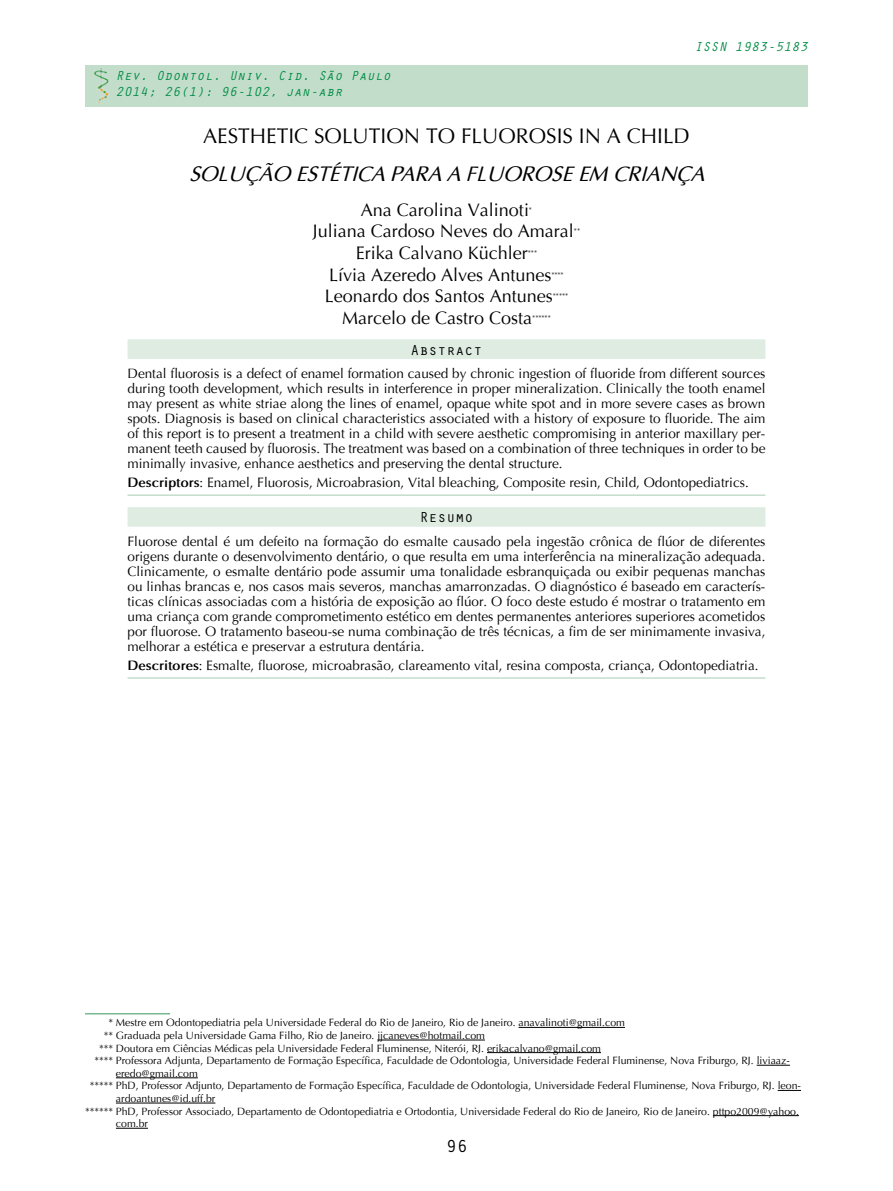
<style>
.page{position:relative;width:893px;height:1191px;background:#fff}
.page>*{position:absolute;margin:0;border:0;box-sizing:border-box;transform-origin:0 0}
.t1{font:italic 21px "Optima";color:#000}
.t2{font:21px "Optima";color:#000}
.t3{font:18px "Optima";color:#000}
.t4{font:18px "Orator Std";color:#000}
.t5{font:15px "Orator Std";color:#000}
.t6{font:13.5px/15px "Optima";color:#000;text-align:justify}
.t7{font:italic 13.5px/16.2px "Orator Std";color:#008c44}
.t8{font:10.5px "Optima";color:#000}
.t9{font:6.9px "Optima";color:#000}
.s1{font-weight:700}
.s2{color:#fff}
</style>
<div class="page">
<div style="left:85px;top:65px;width:723px;height:41px;background:#c3ddcb"></div>
<img style="left:94px;top:68px;width:15px;height:36px">
<div style="left:128px;top:339px;width:637px;height:20px;background:#deece1"></div>
<hr style="left:128px;top:494px;width:637px;height:2px;background:#c3ddcb">
<div style="left:128px;top:507px;width:637px;height:20px;background:#deece1"></div>
<hr style="left:128px;top:677px;width:637px;height:2px;background:#c3ddcb">
<hr style="left:85px;top:1013px;width:85px;height:1px;background:#76b88f">
<hr style="left:519px;top:1027px;width:106px;height:1px;background:#000">
<hr style="left:377px;top:1039px;width:108px;height:1px;background:#000">
<hr style="left:487px;top:1052px;width:114px;height:1px;background:#000">
<hr style="left:757px;top:1065px;width:33px;height:1px;background:#000">
<hr style="left:116px;top:1077px;width:82px;height:1px;background:#000">
<svg style="left:778px;top:1090px;width:23px;height:1px"></svg>
<hr style="left:116px;top:1102px;width:99px;height:1px;background:#000">
<hr style="left:713px;top:1115px;width:86px;height:1px;background:#000">
<hr style="left:116px;top:1128px;width:32px;height:1px;background:#000">
<p class="t7" style="left:116px;top:66px;width:277px">Rev. Odontol. Univ. Cid. São Paulo<br>2014; 26(1): 96-102, jan-abr</p>
<p class="t7" style="left:694px;top:38px;width:115px">ISSN 1983-5183</p>
<h1 class="t2" style="left:203px;top:123px;width:488px">AESTHETIC SOLUTION TO FLUOROSIS IN A CHILD</h1>
<h1 class="t1" style="left:189px;top:161px;width:517px">SOLUÇÃO ESTÉTICA PARA A FLUOROSE EM CRIANÇA</h1>
<h2 class="t3" style="left:361px;top:198px;width:170px">Ana Carolina Valinoti</h2>
<p class="t9" style="left:529px;top:205px;width:5px">*</p>
<h2 class="t3" style="left:313px;top:220px;width:263px">Juliana Cardoso Neves do Amaral</h2>
<p class="t9" style="left:574px;top:227px;width:8px">**</p>
<h2 class="t3" style="left:356px;top:241px;width:174px">Erika Calvano Küchler</h2>
<p class="t9" style="left:528px;top:248px;width:11px">***</p>
<h2 class="t3" style="left:329px;top:263px;width:224px">Lívia Azeredo Alves Antunes</h2>
<p class="t9" style="left:551px;top:270px;width:14px">****</p>
<h2 class="t3" style="left:325px;top:285px;width:230px">Leonardo dos Santos Antunes</h2>
<p class="t9" style="left:553px;top:291px;width:17px">*****</p>
<h2 class="t3" style="left:342px;top:306px;width:192px">Marcelo de Castro Costa</h2>
<p class="t9" style="left:532px;top:313px;width:20px">******</p>
<p class="t5" style="left:410px;top:339px;width:73px">Abstract</p>
<p class="t6" style="left:128px;top:366px;width:639px">Dental fluorosis is a defect of enamel formation caused by chronic ingestion of fluoride from different sources during tooth development, which results in interference in proper mineralization. Clinically the tooth enamel may present as white striae along the lines of enamel, opaque white spot and in more severe cases as brown spots. Diagnosis is based on clinical characteristics associated with a history of exposure to fluoride. The aim of this report is to present a treatment in a child with severe aesthetic compromising in anterior maxillary per&shy;manent teeth caused by fluorosis. The treatment was based on a combination of three techniques in order to be minimally invasive, enhance aesthetics and preserving the dental structure.</p>
<p class="t6" style="left:128px;top:475px;width:623px"><span class="s1">Descriptors</span>: Enamel, Fluorosis, Microabrasion, Vital bleaching, Composite resin, Child, Odontopediatrics.</p>
<p class="t5" style="left:419px;top:507px;width:55px">Resumo</p>
<p class="t6" style="left:128px;top:534px;width:639px">Fluorose dental é um defeito na formação do esmalte causado pela ingestão crônica de flúor de diferentes origens durante o desenvolvimento dentário, o que resulta em uma interferência na mineralização adequada.<br>Clinicamente, o esmalte dentário pode assumir uma tonalidade esbranquiçada ou exibir pequenas manchas ou linhas brancas e, nos casos mais severos, manchas amarronzadas. O diagnóstico é baseado em caracterís&shy;ticas clínicas associadas com a história de exposição ao flúor. O foco deste estudo é mostrar o tratamento em uma criança com grande comprometimento estético em dentes permanentes anteriores superiores acometidos por fluorose. O tratamento baseou-se numa combinação de três técnicas, a fim de ser minimamente invasiva, melhorar a estética e preservar a estrutura dentária.</p>
<p class="t6" style="left:128px;top:658px;width:632px"><span class="s1">Descritores</span>: Esmalte, fluorose, microabrasão, clareamento vital, resina composta, criança, Odontopediatria.</p>
<p class="t8" style="left:85px;top:1016px;width:541px"><span class="s2">*****</span>* Mestre em Odontopediatria pela Universidade Federal do Rio de Janeiro, Rio de Janeiro. anavalinoti@gmail.com</p>
<p class="t8" style="left:85px;top:1028px;width:401px"><span class="s2">****</span>** Graduada pela Universidade Gama Filho, Rio de Janeiro. jjcaneves@hotmail.com</p>
<p class="t8" style="left:85px;top:1041px;width:517px"><span class="s2">***</span>*** Doutora em Ciências Médicas pela Universidade Federal Fluminense, Niterói, RJ. erikacalvano@gmail.com</p>
<p class="t8" style="left:85px;top:1054px;width:706px"><span class="s2">**</span>**** Professora Adjunta, Departamento de Formação Específica, Faculdade de Odontologia, Universidade Federal Fluminense, Nova Friburgo, RJ. liviaaz-</p>
<p class="t8" style="left:116px;top:1066px;width:83px">eredo@gmail.com</p>
<p class="t8" style="left:85px;top:1079px;width:717px"><span class="s2">*</span>***** PhD, Professor Adjunto, Departamento de Formação Específica, Faculdade de Odontologia, Universidade Federal Fluminense, Nova Friburgo, RJ. leon-</p>
<p class="t8" style="left:116px;top:1091px;width:101px">ardoantunes@id.uff.br</p>
<p class="t8" style="left:85px;top:1104px;width:715px">****** PhD, Professor Associado, Departamento de Odontopediatria e Ortodontia, Universidade Federal do Rio de Janeiro, Rio de Janeiro. pttpo2009@yahoo.</p>
<p class="t8" style="left:116px;top:1117px;width:34px">com.br</p>
<h2 class="t4" style="left:446px;top:1133px;width:23px">96</h2>
</div>
